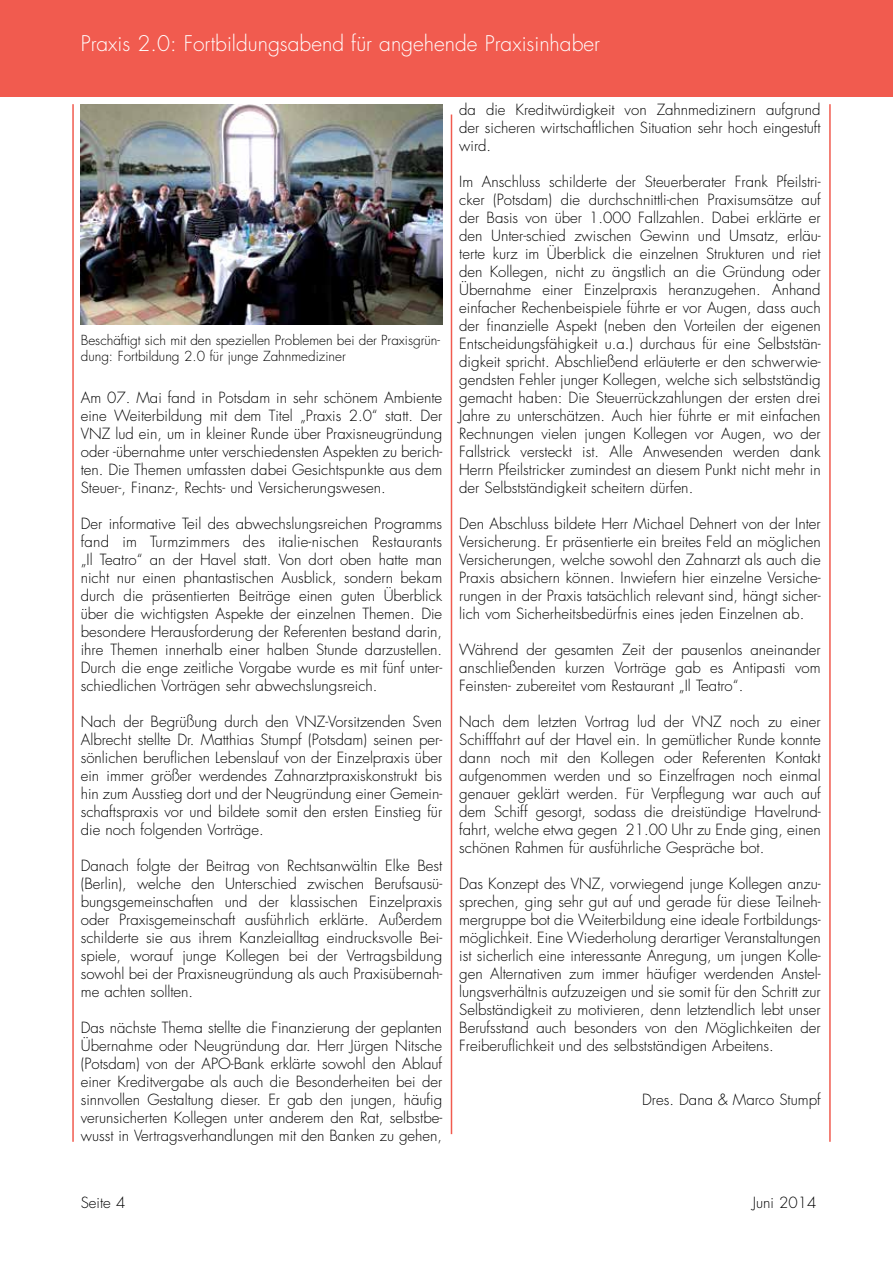
<style>
.page{position:relative;width:893px;height:1263px;background:#fff}
.page>*{position:absolute;margin:0;border:0;box-sizing:border-box;transform-origin:0 0}
.t1{font:300 21px "Futura Std";color:#fff}
.t2{font:300 15px/18px "Futura Std";color:#000;text-align:justify}
.t3{font:300 13.5px/16.2px "Futura Std";color:#000}
</style>
<div class="page">
<hr style="left:72px;top:104px;width:2px;height:1038px;background:#f15b4f">
<hr style="left:829px;top:104px;width:2px;height:1038px;background:#f15b4f">
<div style="left:0;top:0;width:893px;height:97px;background:#f15b4f"></div>
<hr style="left:451px;top:115px;width:1px;height:1019px;background:#f15b4f">
<img style="left:81px;top:105px;width:361px;height:220px">
<h1 class="t1" style="left:81px;top:30px;width:521px">Praxis 2.0: Fortbildungsabend für angehende Praxisinhaber</h1>
<p class="t3" style="left:81px;top:332px;width:361px">Beschäftigt sich mit den speziellen Problemen bei der Praxisgrün&shy;dung: Fortbildung 2.0 für junge Zahnmediziner</p>
<p class="t2" style="left:81px;top:389px;width:363px">Am 07. Mai fand in Potsdam in sehr schönem Ambiente eine Weiterbildung mit dem Titel „Praxis 2.0“ statt. Der VNZ lud ein, um in kleiner Runde über Praxisneugründung oder -übernahme unter verschiedensten Aspekten zu berich&shy;ten. Die Themen umfassten dabei Gesichtspunkte aus dem Steuer-, Finanz-, Rechts- und Versicherungswesen.</p>
<p class="t2" style="left:81px;top:515px;width:363px">Der informative Teil des abwechslungsreichen Programms fand im Turmzimmers des italie-nischen Restaurants „Il Teatro“ an der Havel statt. Von dort oben hatte man nicht nur einen phantastischen Ausblick, sondern bekam durch die präsentierten Beiträge einen guten Überblick über die wichtigsten Aspekte der einzelnen Themen. Die besondere Herausforderung der Referenten bestand darin, ihre Themen innerhalb einer halben Stunde darzustellen.<br>Durch die enge zeitliche Vorgabe wurde es mit fünf unter&shy;schiedlichen Vorträgen sehr abwechslungsreich.</p>
<p class="t2" style="left:81px;top:713px;width:363px">Nach der Begrüßung durch den VNZ-Vorsitzenden Sven Albrecht stellte Dr. Matthias Stumpf (Potsdam) seinen per&shy;sönlichen beruflichen Lebenslauf von der Einzelpraxis über ein immer größer werdendes Zahnarztpraxiskonstrukt bis hin zum Ausstieg dort und der Neugründung einer Gemein&shy;schaftspraxis vor und bildete somit den ersten Einstieg für die noch folgenden Vorträge.</p>
<p class="t2" style="left:81px;top:857px;width:363px">Danach folgte der Beitrag von Rechtsanwältin Elke Best (Berlin), welche den Unterschied zwischen Berufsausü&shy;bungsgemeinschaften und der klassischen Einzelpraxis oder Praxisgemeinschaft ausführlich erklärte. Außerdem schilderte sie aus ihrem Kanzleialltag eindrucksvolle Bei&shy;spiele, worauf junge Kollegen bei der Vertragsbildung sowohl bei der Praxisneugründung als auch Praxisübernah&shy;me achten sollten.</p>
<p class="t2" style="left:81px;top:1019px;width:363px">Das nächste Thema stellte die Finanzierung der geplanten Übernahme oder Neugründung dar. Herr Jürgen Nitsche (Potsdam) von der APO-Bank erklärte sowohl den Ablauf einer Kreditvergabe als auch die Besonderheiten bei der sinnvollen Gestaltung dieser. Er gab den jungen, häufig verunsicherten Kollegen unter anderem den Rat, selbstbe&shy;wusst in Vertragsverhandlungen mit den Banken zu gehen,</p>
<p class="t2" style="left:459px;top:101px;width:363px">da die Kreditwürdigkeit von Zahnmedizinern aufgrund der sicheren wirtschaftlichen Situation sehr hoch eingestuft wird.</p>
<p class="t2" style="left:459px;top:173px;width:363px">Im Anschluss schilderte der Steuerberater Frank Pfeilstri&shy;cker (Potsdam) die durchschnittli-chen Praxisumsätze auf der Basis von über 1.000 Fallzahlen. Dabei erklärte er den Unter-schied zwischen Gewinn und Umsatz, erläu&shy;terte kurz im Überblick die einzelnen Strukturen und riet den Kollegen, nicht zu ängstlich an die Gründung oder Übernahme einer Einzelpraxis heranzugehen. Anhand einfacher Rechenbeispiele führte er vor Augen, dass auch der finanzielle Aspekt (neben den Vorteilen der eigenen Entscheidungsfähigkeit u.a.) durchaus für eine Selbststän&shy;digkeit spricht. Abschließend erläuterte er den schwerwie&shy;gendsten Fehler junger Kollegen, welche sich selbstständig gemacht haben: Die Steuerrückzahlungen der ersten drei Jahre zu unterschätzen. Auch hier führte er mit einfachen Rechnungen vielen jungen Kollegen vor Augen, wo der Fallstrick versteckt ist. Alle Anwesenden werden dank Herrn Pfeilstricker zumindest an diesem Punkt nicht mehr in der Selbstständigkeit scheitern dürfen.</p>
<p class="t2" style="left:459px;top:515px;width:363px">Den Abschluss bildete Herr Michael Dehnert von der Inter Versicherung. Er präsentierte ein breites Feld an möglichen Versicherungen, welche sowohl den Zahnarzt als auch die Praxis absichern können. Inwiefern hier einzelne Versiche&shy;rungen in der Praxis tatsächlich relevant sind, hängt sicher&shy;lich vom Sicherheitsbedürfnis eines jeden Einzelnen ab.</p>
<p class="t2" style="left:459px;top:641px;width:363px">Während der gesamten Zeit der pausenlos aneinander anschließenden kurzen Vorträge gab es Antipasti vom Feinsten- zubereitet vom Restaurant „Il Teatro“.</p>
<p class="t2" style="left:459px;top:713px;width:363px">Nach dem letzten Vortrag lud der VNZ noch zu einer Schifffahrt auf der Havel ein. In gemütlicher Runde konnte dann noch mit den Kollegen oder Referenten Kontakt aufgenommen werden und so Einzelfragen noch einmal genauer geklärt werden. Für Verpflegung war auch auf dem Schiff gesorgt, sodass die dreistündige Havelrund&shy;fahrt, welche etwa gegen 21.00 Uhr zu Ende ging, einen schönen Rahmen für ausführliche Gespräche bot.</p>
<p class="t2" style="left:459px;top:875px;width:363px">Das Konzept des VNZ, vorwiegend junge Kollegen anzu&shy;sprechen, ging sehr gut auf und gerade für diese Teilneh&shy;mergruppe bot die Weiterbildung eine ideale Fortbildungs&shy;möglichkeit. Eine Wiederholung derartiger Veranstaltungen ist sicherlich eine interessante Anregung, um jungen Kolle&shy;gen Alternativen zum immer häufiger werdenden Anstel&shy;lungsverhältnis aufzuzeigen und sie somit für den Schritt zur Selbständigkeit zu motivieren, denn letztendlich lebt unser Berufsstand auch besonders von den Möglichkeiten der Freiberuflichkeit und des selbstständigen Arbeitens.</p>
<p class="t2" style="left:642px;top:1091px;width:180px">Dres. Dana &amp; Marco Stumpf</p>
<p class="t2" style="left:81px;top:1193px;width:46px">Seite 4</p>
<p class="t2" style="left:753px;top:1193px;width:65px">Juni 2014</p>
</div>
